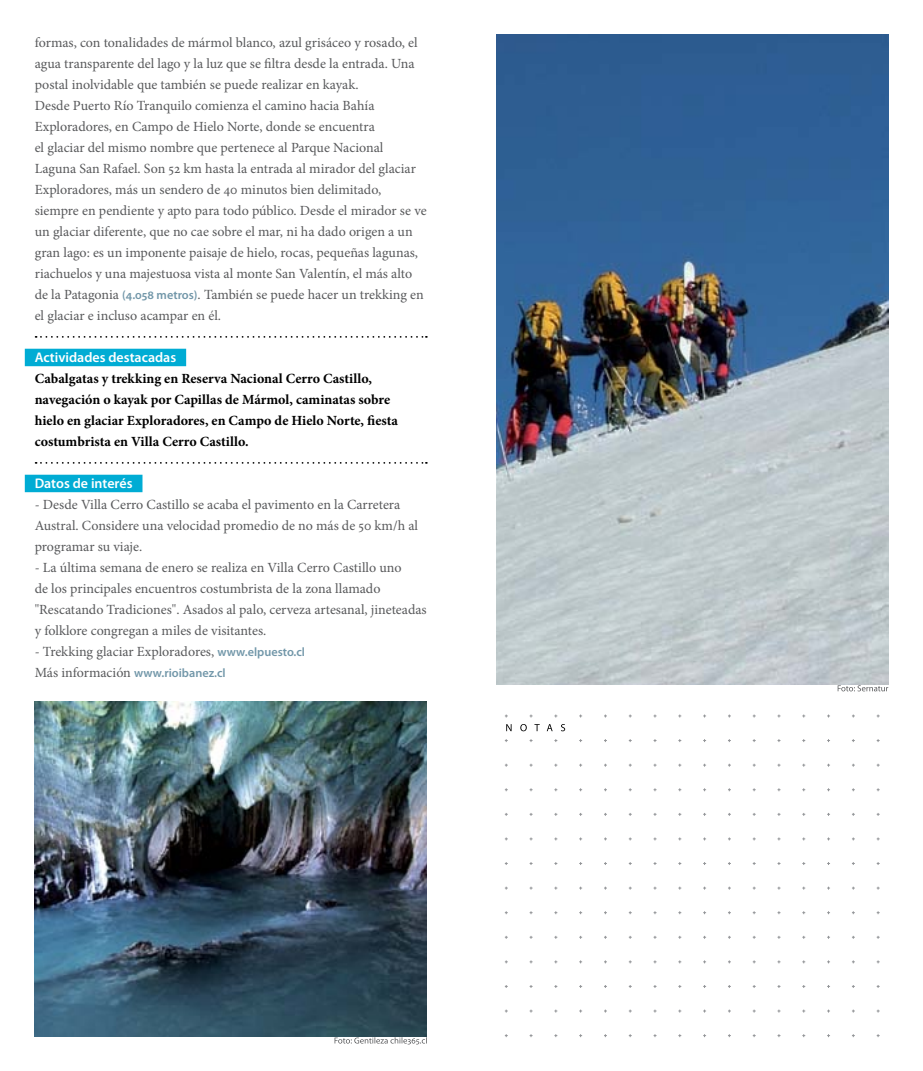
<style>
.page{position:relative;width:923px;height:1071px;background:#fff}
.page>*{position:absolute;margin:0;border:0;box-sizing:border-box;transform-origin:0 0}
.t1{font:14px/21px "Minion Pro";color:#58595b}
.t2{font:700 14px/21px "Minion Pro";color:#000}
.t3{font:600 14px "Myriad Pro";color:#fff}
.t4{font:600 12.25px "Myriad Pro";color:#7297a9}
.s1{font-family:"Myriad Pro";font-weight:600;font-size:12.25px;color:#7297a9}
.s2{font-family:"Minion Pro";font-weight:400;font-size:14px;color:#58595b}
</style>
<div class="page">
<svg style="left:506px;top:724px;width:59px;height:7px"></svg>
<svg style="left:36px;top:336px;width:391px;height:2px"></svg>
<div style="left:25px;top:349px;width:161px;height:17px;background:#00acd4"></div>
<svg style="left:36px;top:462px;width:391px;height:2px"></svg>
<div style="left:25px;top:475px;width:117px;height:17px;background:#00acd4"></div>
<img style="left:35px;top:702px;width:392px;height:334px">
<img style="left:496px;top:35px;width:392px;height:649px">
<svg style="left:334px;top:1037px;width:93px;height:7px"></svg>
<svg style="left:837px;top:685px;width:51px;height:6px"></svg>
<p class="t1" style="left:35px;top:32px;width:393px">formas, con tonalidades de mármol blanco, azul grisáceo y rosado, el agua transparente del lago y la luz que se filtra desde la entrada. Una postal inolvidable que también se puede realizar en kayak.<br>Desde Puerto Río Tranquilo comienza el camino hacia Bahía Exploradores, en Campo de Hielo Norte, donde se encuentra<br>el glaciar del mismo nombre que pertenece al Parque Nacional Laguna San Rafael. Son 52 km hasta la entrada al mirador del glaciar Exploradores, más un sendero de 40 minutos bien delimitado, siempre en pendiente y apto para todo público. Desde el mirador se ve un glaciar diferente, que no cae sobre el mar, ni ha dado origen a un gran lago: es un imponente paisaje de hielo, rocas, pequeñas lagunas, riachuelos y una majestuosa vista al monte San Valentín, el más alto de la Patagonia <span class="s1">(4.058 metros)</span>. También se puede hacer un trekking en el glaciar e incluso acampar en él.</p>
<p class="t3" style="left:35px;top:349px;width:143px">Actividades destacadas</p>
<p class="t2" style="left:35px;top:368px;width:365px">Cabalgatas y trekking en Reserva Nacional Cerro Castillo, navegación o kayak por Capillas de Mármol, caminatas sobre hielo en glaciar Exploradores, en Campo de Hielo Norte, fiesta costumbrista en Villa Cerro Castillo.</p>
<p class="t3" style="left:35px;top:475px;width:99px">Datos de interés</p>
<p class="t1" style="left:35px;top:494px;width:385px">- Desde Villa Cerro Castillo se acaba el pavimento en la Carretera<br>Austral. Considere una velocidad promedio de no más de 50 km/h al programar su viaje.</p>
<p class="t1" style="left:35px;top:557px;width:393px">- La última semana de enero se realiza en Villa Cerro Castillo uno<br>de los principales encuentros costumbrista de la zona llamado "Rescatando Tradiciones". Asados al palo, cerveza artesanal, jineteadas y folklore congregan a miles de visitantes.</p>
<p class="t1" style="left:35px;top:641px;width:272px">- Trekking glaciar Exploradores, <span class="s1">www.elpuesto.cl</span></p>
<p class="t4" style="left:35px;top:665px;width:192px"><span class="s2">Más información</span> www.rioibanez.cl</p>
</div>
